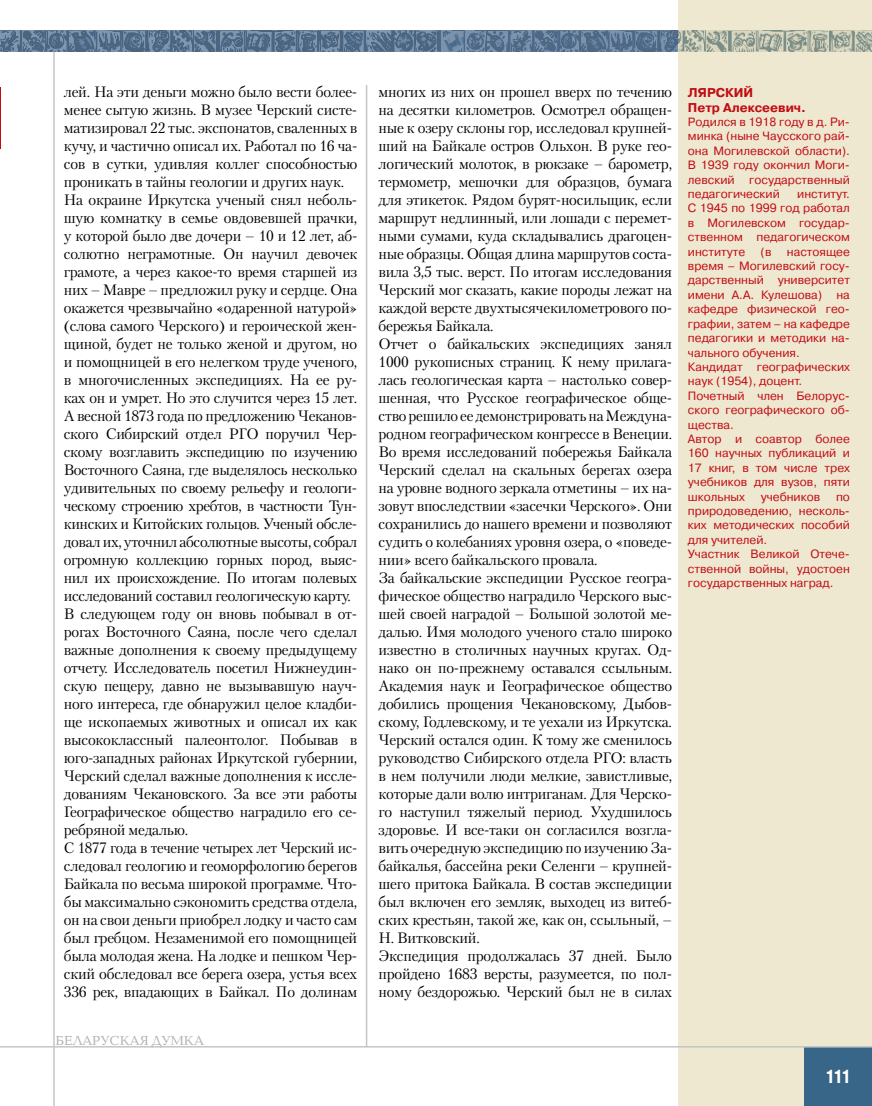
<style>
.page{position:relative;width:872px;height:1106px;background:#fff}
.page>*{position:absolute;margin:0;border:0;box-sizing:border-box;transform-origin:0 0}
.t1{font:700 18px "AG Letterica Cond L";color:#fff;scale:.9 1}
.t2{font:15px/18px "Petersburg C";letter-spacing:-.015em;color:#000}
.t3{font:13.5px "Baltica C";color:#aeafb2}
.t4{font:700 12.75px/14.4px "Pragmatica C";color:#c10c13}
.t5{font:12px/14.4px "Pragmatica C";color:#c10c13;text-align:justify}
</style>
<div class="page">
<div style="left:678px;top:0;width:194px;height:1106px;background:#efe8d1"></div>
<hr style="left:53px;top:52px;width:2px;height:1054px;background:#c3c5c7">
<hr style="left:366px;top:85px;width:1px;height:961px;background:#c3c5c7">
<div style="left:804px;top:1047px;width:68px;height:59px;background:#386688"></div>
<svg style="left:0;top:31px;width:872px;height:21px;background:#6f8497"></svg>
<hr style="left:0;top:1046px;width:872px;height:1px;background:#c3c5c7">
<hr style="left:0;top:87px;width:1px;height:62px;background:#c10c13">
<p class="t2" style="left:64px;top:82px;width:295px">лей. На эти деньги можно было вести более&shy;менее сытую жизнь. В музее Черский систе&shy;матизировал 22 тыс. экспонатов, сваленных в кучу, и частично описал их. Работал по 16 ча&shy;сов в сутки, удивляя коллег способностью проникать в тайны геологии и других наук.<br>На окраине Иркутска ученый снял неболь&shy;шую комнатку в семье овдовевшей прачки, у которой было две дочери – 10 и 12 лет, аб&shy;солютно неграмотные. Он научил девочек грамоте, а через какое-то время старшей из них – Мавре – предложил руку и сердце. Она окажется чрезвычайно «одаренной натурой» (слова самого Черского) и героической жен&shy;щиной, будет не только женой и другом, но и помощницей в его нелегком труде ученого, в многочисленных экспедициях. На ее ру&shy;ках он и умрет. Но это случится через 15 лет.<br>А весной 1873 года по предложению Чеканов&shy;ского Сибирский отдел РГО поручил Чер&shy;скому возглавить экспедицию по изучению Восточного Саяна, где выделялось несколько удивительных по своему рельефу и геологи&shy;ческому строению хребтов, в частности Тун&shy;кинских и Китойских гольцов. Ученый обсле&shy;довал их, уточнил абсолютные высоты, собрал огромную коллекцию горных пород, выяс&shy;нил их происхождение. По итогам полевых исследований составил геологическую карту.<br>В следующем году он вновь побывал в от&shy;рогах Восточного Саяна, после чего сделал важные дополнения к своему предыдущему отчету. Исследователь посетил Нижнеудин&shy;скую пещеру, давно не вызывавшую науч&shy;ного интереса, где обнаружил целое кладби&shy;ще ископаемых животных и описал их как высококлассный палеонтолог. Побывав в юго-западных районах Иркутской губернии, Черский сделал важные дополнения к иссле&shy;дованиям Чекановского. За все эти работы Географическое общество наградило его се&shy;ребряной медалью.<br>С 1877 года в течение четырех лет Черский ис&shy;следовал геологию и геоморфологию берегов Байкала по весьма широкой программе. Что&shy;бы максимально сэкономить средства отдела, он на свои деньги приобрел лодку и часто сам был гребцом. Незаменимой его помощницей была молодая жена. На лодке и пешком Чер&shy;ский обследовал все берега озера, устья всех 336 рек, впадающих в Байкал. По долинам</p>
<p class="t2" style="left:378px;top:82px;width:295px">многих из них он прошел вверх по течению на десятки километров. Осмотрел обращен&shy;ные к озеру склоны гор, исследовал крупней&shy;ший на Байкале остров Ольхон. В руке гео&shy;логический молоток, в рюкзаке – барометр, термометр, мешочки для образцов, бумага для этикеток. Рядом бурят-носильщик, если маршрут недлинный, или лошади с перемет&shy;ными сумами, куда складывались драгоцен&shy;ные образцы. Общая длина маршрутов соста&shy;вила 3,5 тыс. верст. По итогам исследования Черский мог сказать, какие породы лежат на каждой версте двухтысячекилометрового по&shy;бережья Байкала.<br>Отчет о байкальских экспедициях занял 1000 рукописных страниц. К нему прилага&shy;лась геологическая карта – настолько совер&shy;шенная, что Русское географическое обще&shy;ство решило ее демонстрировать на Междуна&shy;родном географическом конгрессе в Венеции.<br>Во время исследований побережья Байкала Черский сделал на скальных берегах озера на уровне водного зеркала отметины – их на&shy;зовут впоследствии «засечки Черского». Они сохранились до нашего времени и позволяют судить о колебаниях уровня озера, о «поведе&shy;нии» всего байкальского провала.<br>За байкальские экспедиции Русское геогра&shy;фическое общество наградило Черского выс&shy;шей своей наградой – Большой золотой ме&shy;далью. Имя молодого ученого стало широко известно в столичных научных кругах. Од&shy;нако он по-прежнему оставался ссыльным.<br>Академия наук и Географическое общество добились прощения Чекановскому, Дыбов&shy;скому, Годлевскому, и те уехали из Иркутска.<br>Черский остался один. К тому же сменилось руководство Сибирского отдела РГО: власть в нем получили люди мелкие, завистливые, которые дали волю интриганам. Для Черско&shy;го наступил тяжелый период. Ухудшилось здоровье. И все-таки он согласился возгла&shy;вить очередную экспедицию по изучению За&shy;байкалья, бассейна реки Селенги – крупней&shy;шего притока Байкала. В состав экспедиции был включен его земляк, выходец из витеб&shy;ских крестьян, такой же, как он, ссыльный, – Н. Витковский.<br>Экспедиция продолжалась 37 дней. Было пройдено 1683 версты, разумеется, по пол&shy;ному бездорожью. Черский был не в силах</p>
<p class="t3" style="left:56px;top:1033px;width:150px">БЕЛАРУСКАЯ ДУМКА</p>
<p class="t4" style="left:688px;top:86px;width:120px">ЛЯРСКИЙ<br>Петр Алексеевич.</p>
<p class="t5" style="left:688px;top:115px;width:164px">Родился в 1918 году в д. Ри&shy;минка (ныне Чаусского рай&shy;она Могилевской области).<br>В 1939 году окончил Моги&shy;левский государственный педагогический</p>
<p class="t5" style="left:688px;top:187px;width:164px;text-indent:109px">институт.<br>С 1945 по 1999 год работал в Могилевском государ&shy;ственном педагогическом институте</p>
<p class="t5" style="left:760px;top:244px;width:12px">(в</p>
<p class="t5" style="left:688px;top:244px;width:164px;text-align:left;text-indent:99px">настоящее время – Могилевский госу&shy;дарственный университет имени А.А. Кулешова) на кафедре физической гео&shy;графии, затем – на кафедре педагогики и методики на&shy;чального обучения.<br>Кандидат географических наук (1954), доцент.<br>Почетный член Белорус&shy;ского географического об&shy;щества.<br>Автор и соавтор более<br>160 научных публикаций и<br>17 книг, в том числе трех учебников для вузов, пяти школьных</p>
<p class="t5" style="left:760px;top:489px;width:61px">учебников</p>
<p class="t5" style="left:688px;top:489px;width:164px;text-align:left;text-indent:148px">по природоведению, несколь&shy;ких методических пособий для учителей.<br>Участник Великой Отече&shy;ственной войны, удостоен государственных наград.</p>
<p class="t1" style="left:826px;top:1065px;width:29px">111</p>
</div>
